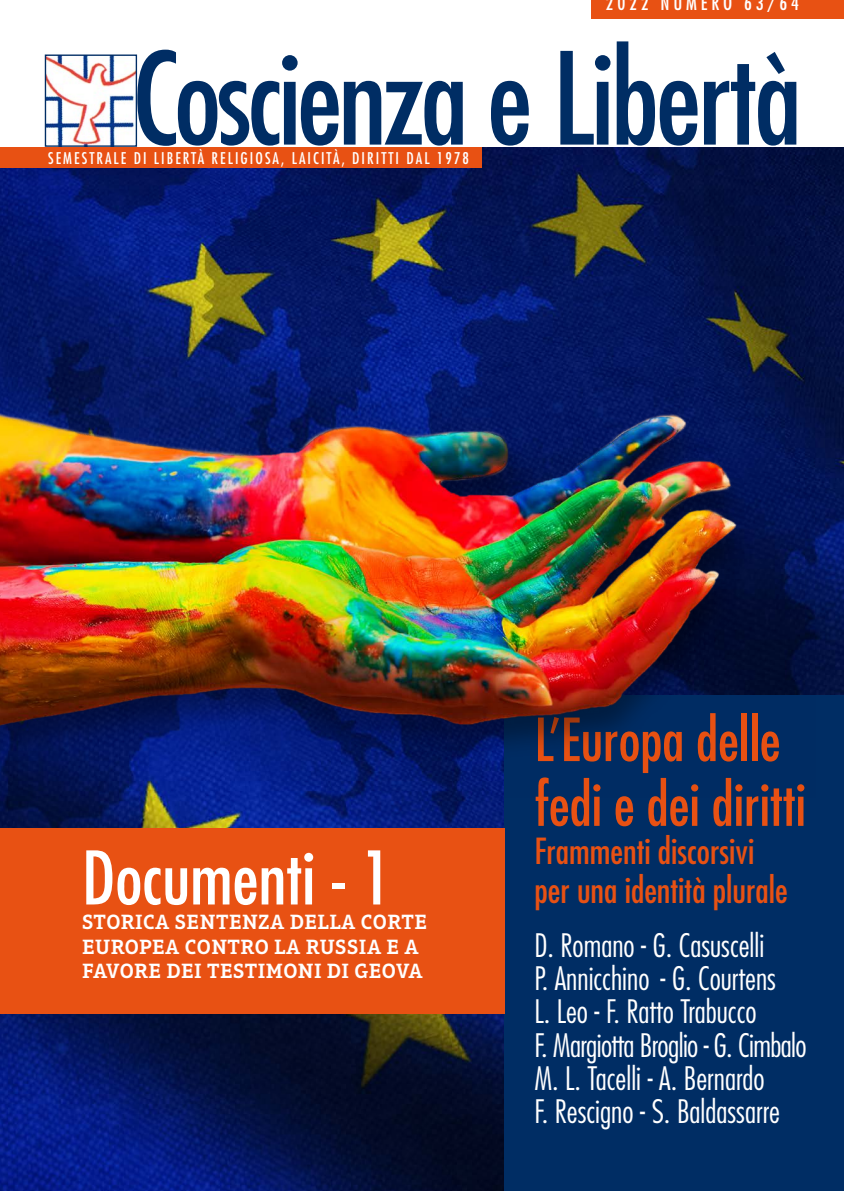
<style>
.page{position:relative;width:844px;height:1191px;background:#fff}
.page>*{position:absolute;margin:0;border:0;box-sizing:border-box;transform-origin:0 0}
.t1{font:condensed 124.25px "Futura Std";letter-spacing:-.03em;color:#002d64}
.t2{font:condensed 71.75px "Futura Std";color:#fff}
.t3{font:condensed 57.75px/64.8px "Futura Std";color:#e85113}
.t4{font:condensed 35px/38.5px "Futura Std";color:#e85113}
.t5{font:300 condensed 31.5px/33.2px "Futura Std";color:#fff}
.t6{font:600 21px/24.5px "Aptifer Slab LT Pro";letter-spacing:.02em;color:#fff}
.t7{font:condensed 19.25px "Futura Std";letter-spacing:.2em;color:#fff}
.t8{font:condensed 15.75px "Futura Std";letter-spacing:.13em;color:#fff}
</style>
<div class="page">
<img style="left:0;top:148px;width:843px;height:1043px">
<div style="left:0;top:148px;width:481px;height:20px;background:#e85113"></div>
<img style="left:47px;top:56px;width:88px;height:89px">
<div style="left:45px;top:54px;width:92px;height:93px;border:1px solid #002d64"></div>
<div style="left:591px;top:0;width:252px;height:19px;background:#e85113"></div>
<div style="left:504px;top:696px;width:339px;height:495px;background:#002d64"></div>
<img style="left:0;top:189px;width:815px;height:609px">
<div style="left:0;top:828px;width:504px;height:186px;background:#e85113"></div>
<p class="t7" style="left:605px;top:-9px;width:195px">2022 NUMERO 63/64</p>
<h1 class="t1" style="left:132px;top:24px;width:671px">Coscienza e Libertà</h1>
<p class="t8" style="left:48px;top:149px;width:422px">SEMESTRALE DI LIBERTÀ RELIGIOSA, LAICITÀ, DIRITTI DAL 1978</p>
<h2 class="t2" style="left:82px;top:835px;width:311px">Documenti - 1</h2>
<p class="t6" style="left:82px;top:909px;width:346px">STORICA SENTENZA DELLA CORTE<br>EUROPEA CONTRO LA RUSSIA E A<br>FAVORE DEI TESTIMONI DI GEOVA</p>
<h3 class="t3" style="left:534px;top:707px;width:273px">L’Europa delle fedi e dei diritti</h3>
<p class="t4" style="left:534px;top:832px;width:255px">Frammenti discorsivi per una identità plurale</p>
<p class="t5" style="left:534px;top:928px;width:273px">D. Romano - G. Casuscelli<br>P. Annicchino - G. Courtens<br>L. Leo - F. Ratto Trabucco<br>F. Margiotta Broglio - G. Cimbalo<br>M. L. Tacelli - A. Bernardo<br>F. Rescigno - S. Baldassarre</p>
</div>
